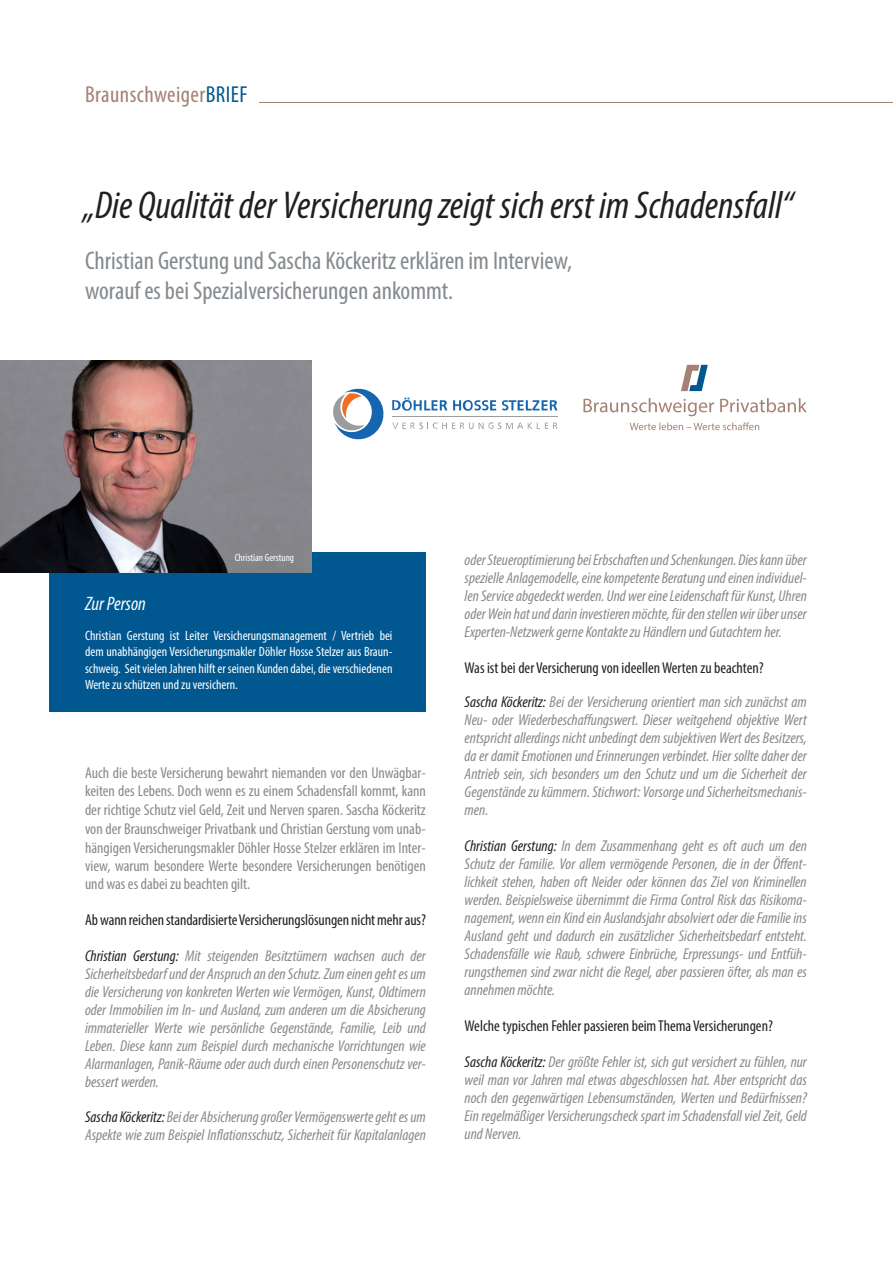
<style>
.page{position:relative;width:893px;height:1263px;background:#fff}
.page>*{position:absolute;margin:0;border:0;box-sizing:border-box;transform-origin:0 0}
.t1{font:italic condensed 39px "Myriad Pro";color:#231f20}
.t2{font:condensed 25.5px/30.6px "Myriad Pro";color:#858a8e}
.t3{font:condensed 23.25px "Myriad Pro";letter-spacing:.02em;color:#a58173}
.t4{font:italic condensed 19.5px "Myriad Pro";color:#fff}
.t5{font:italic condensed 15.75px/18px "Myriad Pro";color:#858a8e;text-align:justify}
.t6{font:condensed 15.75px/18.6px "Myriad Pro";color:#858a8e;text-align:justify}
.t7{font:condensed 15.75px/34.5px "Myriad Pro";color:#231f20}
.t8{font:condensed 13.5px/16.5px "Myriad Pro";color:#fff;text-align:justify}
.t9{font:condensed 10.5px "Myriad Pro";color:#fff}
.s1{color:#015890}
.s2{font-style:italic}
.s3{font-style:italic;color:#858a8e}
.s4{color:#231f20}
</style>
<div class="page">
<hr style="left:259px;top:102px;width:634px;height:1px;background:#a58173">
<div style="left:50px;top:552px;width:376px;height:159px;background:#015890"></div>
<img style="left:0;top:361px;width:312px;height:211px">
<svg style="left:681px;top:365px;width:27px;height:26px"></svg>
<svg style="left:583px;top:398px;width:224px;height:18px"></svg>
<svg style="left:630px;top:422px;width:129px;height:8px"></svg>
<svg style="left:333px;top:388px;width:51px;height:52px"></svg>
<hr style="left:392px;top:416px;width:165px;height:1px;background:#9a9d9e">
<svg style="left:392px;top:422px;width:165px;height:7px"></svg>
<svg style="left:392px;top:398px;width:55px;height:13px"></svg>
<svg style="left:453px;top:400px;width:43px;height:11px"></svg>
<svg style="left:502px;top:400px;width:55px;height:10px"></svg>
<h3 class="t3" style="left:85px;top:81px;width:164px">Braunschweiger<span class="s1">BRIEF</span></h3>
<h1 class="t1" style="left:84px;top:182px;width:711px">„Die Qualität der Versicherung zeigt sich erst im Schadensfall“</h1>
<h2 class="t2" style="left:85px;top:245px;width:488px">Christian Gerstung und Sascha Köckeritz erklären im Interview, worauf es bei Spezialversicherungen ankommt.</h2>
<p class="t9" style="left:235px;top:551px;width:61px">Christian Gerstung</p>
<p class="t5" style="left:465px;top:550px;width:344px">oder Steueroptimierung bei Erbschaften und Schenkungen. Dies kann über spezielle Anlagemodelle, eine kompetente Beratung und einen individuel&shy;len Service abgedeckt werden. Und wer eine Leidenschaft für Kunst, Uhren oder Wein hat und darin investieren möchte, für den stellen wir über unser Experten-Netzwerk gerne Kontakte zu Händlern und Gutachtern her.</p>
<p class="t7" style="left:465px;top:650px;width:344px">Was ist bei der Versicherung von ideellen Werten zu beachten?<br><span class="s2">Sascha Köckeritz:</span> <span class="s3">Bei der Versicherung orientiert man sich zunächst am</span></p>
<p class="t5" style="left:465px;top:711px;width:344px">Neu- oder Wiederbeschaffungswert. Dieser weitgehend objektive Wert entspricht allerdings nicht unbedingt dem subjektiven Wert des Besitzers, da er damit Emotionen und Erinnerungen verbindet. Hier sollte daher der Antrieb sein, sich besonders um den Schutz und um die Sicherheit der Gegenstände zu kümmern. Stichwort: Vorsorge und Sicherheitsmechanis&shy;men.</p>
<p class="t5" style="left:465px;top:837px;width:344px"><span class="s4">Christian Gerstung:</span> In dem Zusammenhang geht es oft auch um den Schutz der Familie. Vor allem vermögende Personen, die in der Öffent&shy;lichkeit stehen, haben oft Neider oder können das Ziel von Kriminellen werden. Beispielsweise übernimmt die Firma Control Risk das Risikoma&shy;nagement, wenn ein Kind ein Auslandsjahr absolviert oder die Familie ins Ausland geht und dadurch ein zusätzlicher Sicherheitsbedarf entsteht.<br>Schadensfälle wie Raub, schwere Einbrüche, Erpressungs- und Entfüh&shy;rungsthemen sind zwar nicht die Regel, aber passieren öfter, als man es annehmen möchte.</p>
<p class="t7" style="left:465px;top:1009px;width:310px">Welche typischen Fehler passieren beim Thema Versicherungen?</p>
<p class="t5" style="left:465px;top:1053px;width:344px"><span class="s4">Sascha Köckeritz:</span> Der größte Fehler ist, sich gut versichert zu fühlen, nur weil man vor Jahren mal etwas abgeschlossen hat. Aber entspricht das noch den gegenwärtigen Lebensumständen, Werten und Bedürfnissen?<br>Ein regelmäßiger Versicherungscheck spart im Schadensfall viel Zeit, Geld und Nerven.</p>
<p class="t4" style="left:85px;top:591px;width:62px">Zur Person</p>
<p class="t8" style="left:85px;top:627px;width:309px">Christian Gerstung ist Leiter Versicherungsmanagement / Vertrieb bei dem unabhängigen Versicherungsmakler Döhler Hosse Stelzer aus Braun&shy;schweig. Seit vielen Jahren hilft er seinen Kunden dabei, die verschiedenen Werte zu schützen und zu versichern.</p>
<p class="t6" style="left:85px;top:763px;width:342px">Auch die beste Versicherung bewahrt niemanden vor den Unwägbar&shy;keiten des Lebens. Doch wenn es zu einem Schadensfall kommt, kann der richtige Schutz viel Geld, Zeit und Nerven sparen. Sascha Köckeritz von der Braunschweiger Privatbank und Christian Gerstung vom unab&shy;hängigen Versicherungsmakler Döhler Hosse Stelzer erklären im Inter&shy;view, warum besondere Werte besondere Versicherungen benötigen und was es dabei zu beachten gilt.</p>
<p class="t7" style="left:85px;top:902px;width:342px">Ab wann reichen standardisierte Versicherungslösungen nicht mehr aus?</p>
<p class="t5" style="left:85px;top:947px;width:342px"><span class="s4">Christian Gerstung:</span> Mit steigenden Besitztümern wachsen auch der Sicherheitsbedarf und der Anspruch an den Schutz. Zum einen geht es um die Versicherung von konkreten Werten wie Vermögen, Kunst, Oldtimern oder Immobilien im In- und Ausland, zum anderen um die Absicherung immaterieller Werte wie persönliche Gegenstände, Familie, Leib und Leben. Diese kann zum Beispiel durch mechanische Vorrichtungen wie Alarmanlagen, Panik-Räume oder auch durch einen Personenschutz ver&shy;bessert werden.</p>
<p class="t5" style="left:85px;top:1107px;width:342px"><span class="s4">Sascha Köckeritz:</span> Bei der Absicherung großer Vermögenswerte geht es um<br>Aspekte wie zum Beispiel Inflationsschutz, Sicherheit für Kapitalanlagen</p>
</div>
